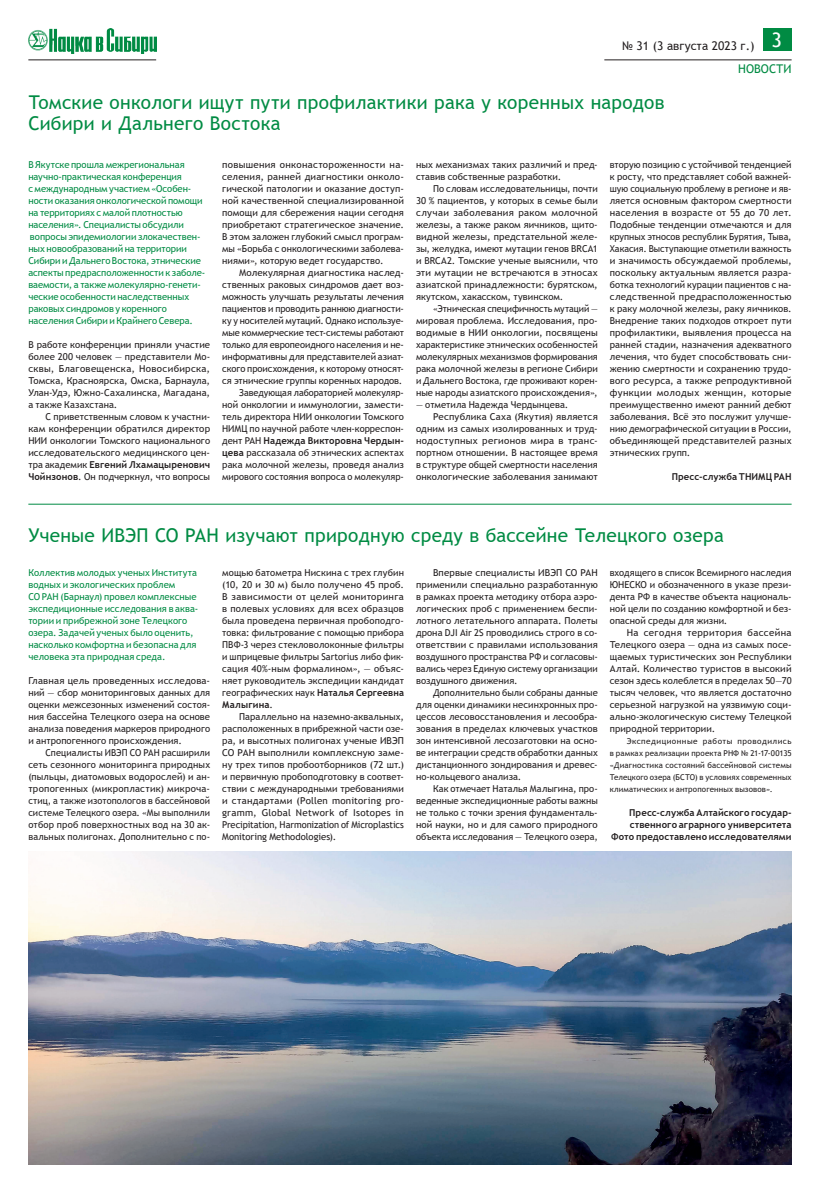
<style>
.page{position:relative;width:820px;height:1191px;background:#fff}
.page>*{position:absolute;margin:0;border:0;box-sizing:border-box;transform-origin:0 0}
.Заг_4{font:19px/21.5px "Trebuchet MS";letter-spacing:.015em;color:#008b43}
.t1{font:12px "Trebuchet MS";color:#231f20}
.рубрика{font:12px "Trebuchet MS";color:#008b43}
.ТЕКСТ_основной{font:9.5px/12px "Trebuchet MS";letter-spacing:.005em;color:#231f20;text-align:justify}
.Лид4{font:9.5px/12px "Trebuchet MS";color:#008b43}
.Подпись_под_текстом{font:700 9.5px/12px "Trebuchet MS";letter-spacing:.01em;color:#231f20}
.ТЕКСТ_основной-2{font:8px/12px "Trebuchet MS";letter-spacing:.015em;color:#231f20;text-align:justify}
.s1{font-weight:700}
</style>
<div class="page">
<div style="left:762px;top:28px;width:29px;height:23px;background:#008b43"></div>
<hr style="left:604px;top:60px;width:187px;height:1px;background:#231f20">
<img style="left:28px;top:28px;width:128px;height:25px">
<hr style="left:28px;top:60px;width:128px;height:1px;background:#231f20">
<hr style="left:28px;top:503px;width:763px;height:1px;background:#008b43">
<img style="left:28px;top:851px;width:763px;height:313px">
<p class="t1" style="left:621px;top:38px;width:161px">№ 31 (3 августа 2023 г.) <sup>3</sup></p>
<p class="Заг_4" style="left:28px;top:91px;width:637px">Томские онкологи ищут пути профилактики рака у коренных народов<br>Сибири и Дальнего Востока</p>
<p class="рубрика" style="left:737px;top:61px;width:55px">НОВОСТИ</p>
<p class="Лид4" style="left:28px;top:159px;width:178px">В Якутске прошла межрегиональная научно-практическая конференция<br>с международным участием «Особен&shy;ности оказания онкологической помощи на территориях с малой плотностью населения». Специалисты обсудили вопросы эпидемиологии злокачествен&shy;ных новообразований на территории Сибири и Дальнего Востока, этнические аспекты предрасположенности к заболе&shy;ваемости, а также молекулярно-генети&shy;ческие особенности наследственных раковых синдромов у коренного населения Сибири и Крайнего Севера.</p>
<p class="ТЕКСТ_основной" style="left:28px;top:339px;width:183px">В работе конференции приняли участие более 200 человек — представители Мо&shy;сквы, Благовещенска, Новосибирска, Томска, Красноярска, Омска, Барнаула, Улан-Удэ, Южно-Сахалинска, Магадана, а также Казахстана.</p>
<p class="ТЕКСТ_основной" style="left:28px;top:411px;width:183px;text-indent:17px">С приветственным словом к участни&shy;кам конференции обратился директор НИИ онкологии Томского национального исследовательского медицинского цен&shy;тра академик <span class="s1">Евгений Лхамацыренович Чойнзонов</span>. Он подчеркнул, что вопросы</p>
<p class="ТЕКСТ_основной" style="left:222px;top:159px;width:183px">повышения онконастороженности на&shy;селения, ранней диагностики онколо&shy;гической патологии и оказание доступ&shy;ной качественной специализированной помощи для сбережения нации сегодня приобретают стратегическое значение.<br>В этом заложен глубокий смысл програм&shy;мы «Борьба с онкологическими заболева&shy;ниями», которую ведет государство.</p>
<p class="ТЕКСТ_основной" style="left:222px;top:267px;width:183px;text-indent:17px">Молекулярная диагностика наслед&shy;ственных раковых синдромов дает воз&shy;можность улучшать результаты лечения пациентов и проводить раннюю диагности&shy;ку у носителей мутаций. Однако используе&shy;мые коммерческие тест-системы работают только для европеоидного населения и не&shy;информативны для представителей азиат&shy;ского происхождения, к которому относят&shy;ся этнические группы коренных народов.</p>
<p class="ТЕКСТ_основной" style="left:222px;top:387px;width:183px;text-indent:17px">Заведующая лабораторией молекуляр&shy;ной онкологии и иммунологии, замести&shy;тель директора НИИ онкологии Томского НИМЦ по научной работе член-корреспон&shy;дент РАН <span class="s1">Надежда Викторовна Чердын&shy;цева</span> рассказала об этнических аспектах рака молочной железы, проведя анализ мирового состояния вопроса о молекуляр-</p>
<p class="ТЕКСТ_основной" style="left:416px;top:159px;width:183px">ных механизмах таких различий и пред&shy;ставив собственные разработки.</p>
<p class="ТЕКСТ_основной" style="left:416px;top:183px;width:183px;text-indent:17px">По словам исследовательницы, почти 30 % пациентов, у которых в семье были случаи заболевания раком молочной железы, а также раком яичников, щито&shy;видной железы, предстательной желе&shy;зы, желудка, имеют мутации генов BRCA1 и BRCA2. Томские ученые выяснили, что эти мутации не встречаются в этносах азиатской принадлежности: бурятском, якутском, хакасском, тувинском.</p>
<p class="ТЕКСТ_основной" style="left:416px;top:303px;width:183px;text-indent:17px">«Этническая специфичность мутаций — мировая проблема. Исследования, про&shy;водимые в НИИ онкологии, посвящены характеристике этнических особенностей молекулярных механизмов формирования рака молочной железы в регионе Сибири и Дальнего Востока, где проживают корен&shy;ные народы азиатского происхождения»,</p>
<p class="ТЕКСТ_основной" style="left:416px;top:399px;width:154px">— отметила Надежда Чердынцева.</p>
<p class="ТЕКСТ_основной" style="left:416px;top:411px;width:183px;text-indent:17px">Республика Саха (Якутия) является одним из самых изолированных и труд&shy;нодоступных регионов мира в транс&shy;портном отношении. В настоящее время в структуре общей смертности населения онкологические заболевания занимают</p>
<p class="ТЕКСТ_основной" style="left:609px;top:159px;width:183px">вторую позицию с устойчивой тенденцией к росту, что представляет собой важней&shy;шую социальную проблему в регионе и яв&shy;ляется основным фактором смертности населения в возрасте от 55 до 70 лет.<br>Подобные тенденции отмечаются и для крупных этносов республик Бурятия, Тыва, Хакасия. Выступающие отметили важность и значимость обсуждаемой проблемы, поскольку актуальным является разра&shy;ботка технологий курации пациентов с на&shy;следственной предрасположенностью к раку молочной железы, раку яичников.<br>Внедрение таких подходов откроет пути профилактики, выявления процесса на ранней стадии, назначения адекватного лечения, что будет способствовать сни&shy;жению смертности и сохранению трудо&shy;вого ресурса, а также репродуктивной функции молодых женщин, которые преимущественно имеют ранний дебют заболевания. Всё это послужит улучше&shy;нию демографической ситуации в России, объединяющей представителей разных этнических групп.</p>
<p class="Подпись_под_текстом" style="left:671px;top:471px;width:121px">Пресс-служба ТНИМЦ РАН</p>
<p class="Заг_4" style="left:28px;top:524px;width:696px">Ученые ИВЭП СО РАН изучают природную среду в бассейне Телецкого озера</p>
<p class="Лид4" style="left:28px;top:567px;width:171px">Коллектив молодых ученых Института водных и экологических проблем<br>СО РАН (Барнаул) провел комплексные экспедиционные исследования в аква&shy;тории и прибрежной зоне Телецкого озера. Задачей ученых было оценить, насколько комфортна и безопасна для человека эта природная среда.</p>
<p class="ТЕКСТ_основной" style="left:28px;top:675px;width:183px">Главная цель проведенных исследова&shy;ний — сбор мониторинговых данных для оценки межсезонных изменений состоя&shy;ния бассейна Телецкого озера на основе анализа поведения маркеров природного и антропогенного происхождения.</p>
<p class="ТЕКСТ_основной" style="left:28px;top:747px;width:183px;text-indent:17px">Специалисты ИВЭП СО РАН расширили сеть сезонного мониторинга природных (пыльцы, диатомовых водорослей) и ан&shy;тропогенных (микропластик) микроча&shy;стиц, а также изотопологов в бассейновой системе Телецкого озера. «Мы выполнили отбор проб поверхностных вод на 30 ак&shy;вальных полигонах. Дополнительно с по-</p>
<p class="ТЕКСТ_основной" style="left:222px;top:567px;width:183px">мощью батометра Нискина с трех глубин (10, 20 и 30 м) было получено 45 проб.<br>В зависимости от целей мониторинга в полевых условиях для всех образцов была проведена первичная пробоподго&shy;товка: фильтрование с помощью прибора ПВФ-3 через стекловолоконные фильтры и шприцевые фильтры Sartorius либо фик&shy;сация 40%-ным формалином», — объяс&shy;няет руководитель экспедиции кандидат географических наук <span class="s1">Наталья Сергеевна Малыгина</span>.</p>
<p class="ТЕКСТ_основной" style="left:222px;top:711px;width:183px;text-indent:17px">Параллельно на наземно-аквальных, расположенных в прибрежной части озе&shy;ра, и высотных полигонах ученые ИВЭП СО РАН выполнили комплексную заме&shy;ну трех типов пробоотборников (72 шт.) и первичную пробоподготовку в соответ&shy;ствии с международными требованиями и стандартами (Pollen monitoring pro&shy;gramm, Global Network of Isotopes in Precipitation, Harmonization of Microplastics Monitoring Methodologies).</p>
<p class="ТЕКСТ_основной" style="left:416px;top:567px;width:183px;text-indent:17px">Впервые специалисты ИВЭП СО РАН применили специально разработанную в рамках проекта методику отбора аэро&shy;логических проб с применением беспи&shy;лотного летательного аппарата. Полеты дрона DJI Air 2S проводились строго в со&shy;ответствии с правилами использования воздушного пространства РФ и согласовы&shy;вались через Единую систему организации воздушного движения.</p>
<p class="ТЕКСТ_основной" style="left:416px;top:687px;width:183px;text-indent:17px">Дополнительно были собраны данные для оценки динамики несинхронных про&shy;цессов лесовосстановления и лесообра&shy;зования в пределах ключевых участков зон интенсивной лесозаготовки на осно&shy;ве интеграции средств обработки данных дистанционного зондирования и древес&shy;но-кольцевого анализа.</p>
<p class="ТЕКСТ_основной" style="left:416px;top:783px;width:183px;text-indent:17px">Как отмечает Наталья Малыгина, про&shy;веденные экспедиционные работы важны не только с точки зрения фундаменталь&shy;ной науки, но и для самого природного объекта исследования — Телецкого озера,</p>
<p class="ТЕКСТ_основной" style="left:609px;top:567px;width:183px">входящего в список Всемирного наследия ЮНЕСКО и обозначенного в указе прези&shy;дента РФ в качестве объекта националь&shy;ной цели по созданию комфортной и без&shy;опасной среды для жизни.</p>
<p class="ТЕКСТ_основной" style="left:609px;top:627px;width:183px;text-indent:17px">На сегодня территория бассейна Телецкого озера — одна из самых посе&shy;щаемых туристических зон Республики Алтай. Количество туристов в высокий сезон здесь колеблется в пределах 50—70 тысяч человек, что является достаточно серьезной нагрузкой на уязвимую соци&shy;ально-экологическую систему Телецкой природной территории.</p>
<p class="ТЕКСТ_основной-2" style="left:609px;top:735px;width:183px;text-indent:17px">Экспедиционные работы проводились в рамках реализации проекта РНФ № 21-17-00135 «Диагностика состояний бассейновой системы Телецкого озера (БСТО) в условиях современных климатических и антропогенных вызовов».</p>
<p class="Подпись_под_текстом" style="left:629px;top:807px;width:164px">Пресс-служба Алтайского государ&shy;ственного аграрного университета</p>
<p class="Подпись_под_текстом" style="left:611px;top:831px;width:182px">Фото предоставлено исследователями</p>
</div>
